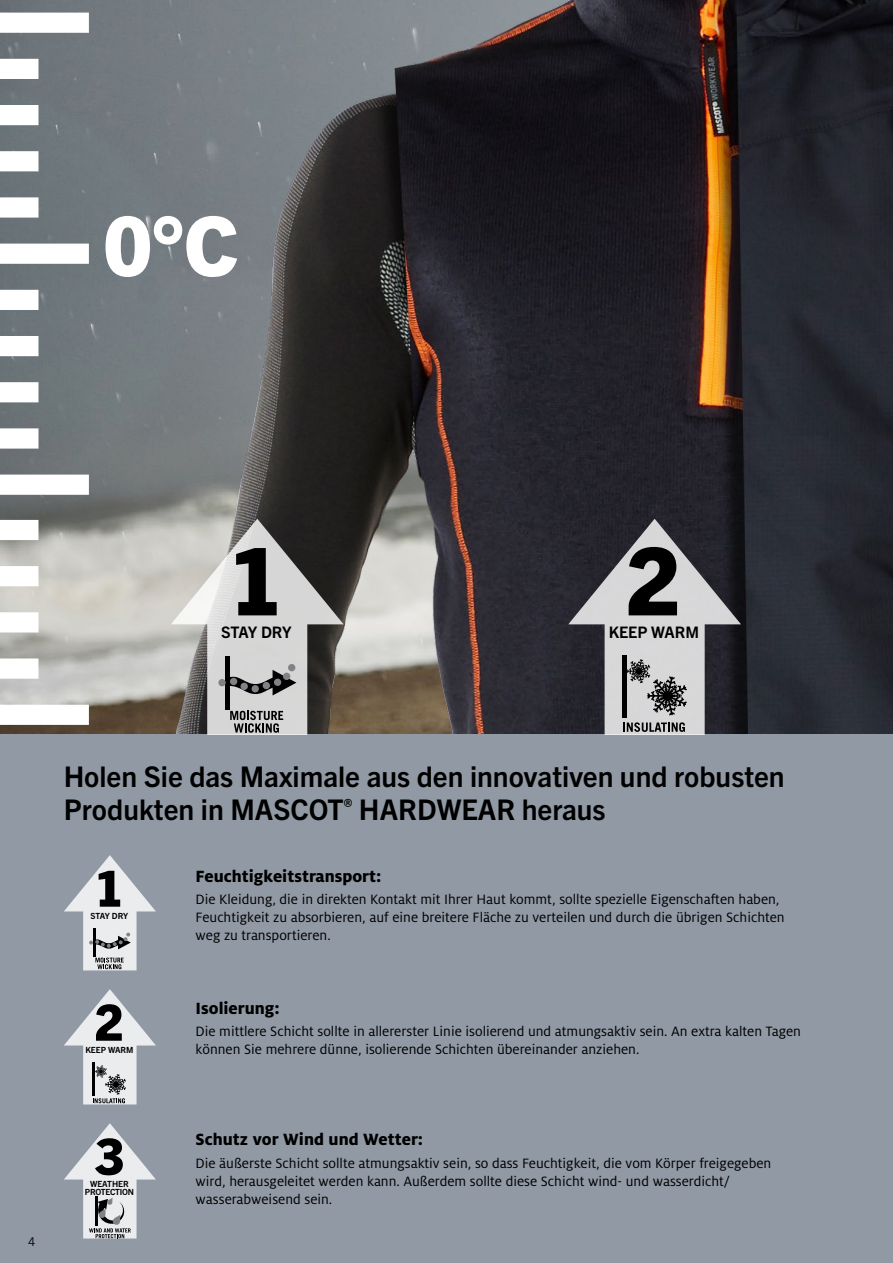
<style>
.page{position:relative;width:893px;height:1263px;background:#fff}
.page>*{position:absolute;margin:0;border:0;box-sizing:border-box;transform-origin:0 0}
.t1{font:800 93.75px "Trade Gothic Next LT Pro";color:#000}
.t2{font:800 82.35px "Trade Gothic Next LT Pro";color:#fff}
.t3{font:800 49.95px "Trade Gothic Next LT Pro";color:#000}
.t4{font:700 28.5px/33px "Trade Gothic Next LT Pro";color:#000}
.t5{font:800 18px "Milo Pro";color:#000}
.t6{font:700 15.9px "Trade Gothic Next LT Pro";color:#000}
.t7{font:15px/18px "Milo Pro";color:#000}
.t8{font:12px "Trade Gothic LT Std";color:#000}
.t9{font:700 8.55px "Trade Gothic Next LT Pro";letter-spacing:-.02em;color:#000}
.t10{font:700 8.55px "Trade Gothic Next LT Pro";color:#000}
</style>
<div class="page">
<img style="left:0;top:0;width:893px;height:735px">
<svg style="left:0;top:13px;width:89px;height:482px"></svg>
<div style="left:0;top:735px;width:893px;height:528px;background:#9199a5"></div>
<svg style="left:0;top:520px;width:156px;height:450px"></svg>
<svg style="left:171px;top:519px;width:173px;height:216px"></svg>
<svg style="left:64px;top:989px;width:92px;height:115px"></svg>
<svg style="left:568px;top:519px;width:173px;height:216px"></svg>
<svg style="left:64px;top:1123px;width:92px;height:115px"></svg>
<h2 class="t2" style="left:103px;top:189px;width:137px">0°C</h2>
<h1 class="t1" style="left:228px;top:516px;width:57px">1</h1>
<p class="t6" style="left:221px;top:621px;width:72px">STAY DRY</p>
<h1 class="t1" style="left:625px;top:516px;width:57px">2</h1>
<p class="t6" style="left:609px;top:621px;width:92px">KEEP WARM</p>
<p class="t8" style="left:28px;top:1234px;width:9px">4</p>
<h3 class="t4" style="left:64px;top:759px;width:722px">Holen Sie das Maximale aus den innovativen und robusten<br>Produkten in MASCOT<sup>®</sup> HARDWEAR heraus</h3>
<h3 class="t3" style="left:94px;top:854px;width:31px">1</h3>
<p class="t9" style="left:91px;top:909px;width:39px">STAY DRY</p>
<h3 class="t3" style="left:94px;top:988px;width:31px">2</h3>
<p class="t10" style="left:85px;top:1043px;width:50px">KEEP WARM</p>
<h3 class="t3" style="left:95px;top:1122px;width:31px">3</h3>
<p class="t9" style="left:85px;top:1186px;width:50px">PROTECTION</p>
<p class="t10" style="left:90px;top:1177px;width:40px">WEATHER</p>
<p class="t5" style="left:196px;top:866px;width:187px">Feuchtigkeitstransport:</p>
<p class="t7" style="left:196px;top:890px;width:591px">Die Kleidung, die in direkten Kontakt mit Ihrer Haut kommt, sollte spezielle Eigenschaften haben,<br>Feuchtigkeit zu absorbieren, auf eine breitere Fläche zu verteilen und durch die übrigen Schichten weg zu transportieren.</p>
<p class="t5" style="left:196px;top:997px;width:86px">Isolierung:</p>
<p class="t7" style="left:196px;top:1022px;width:607px">Die mittlere Schicht sollte in allererster Linie isolierend und atmungsaktiv sein. An extra kalten Tagen können Sie mehrere dünne, isolierende Schichten übereinander anziehen.</p>
<p class="t5" style="left:196px;top:1129px;width:229px">Schutz vor Wind und Wetter:</p>
<p class="t7" style="left:196px;top:1154px;width:577px">Die äußerste Schicht sollte atmungsaktiv sein, so dass Feuchtigkeit, die vom Körper freigegeben wird, herausgeleitet werden kann. Außerdem sollte diese Schicht wind- und wasserdicht/ wasserabweisend sein.</p>
</div>
